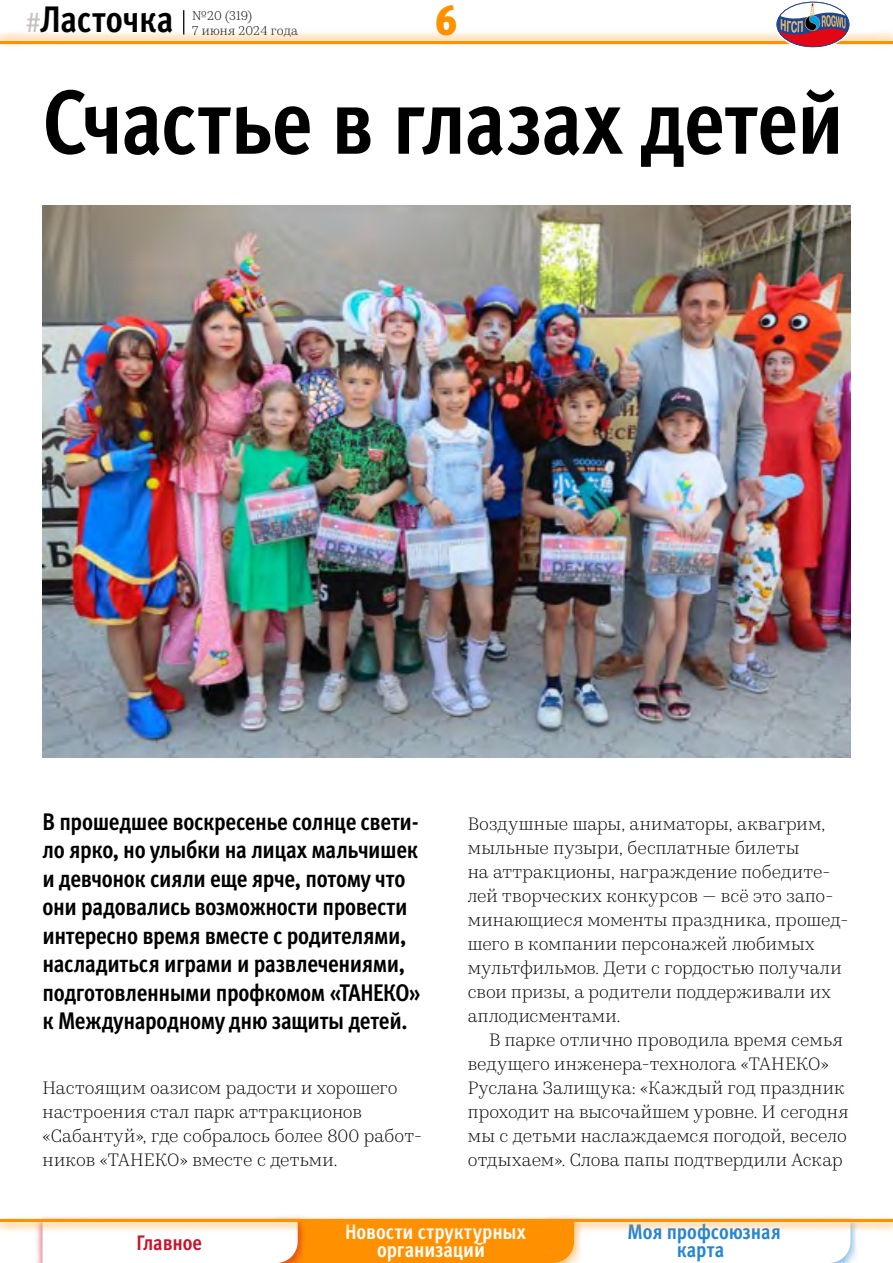
<style>
.page{position:relative;width:893px;height:1263px;background:#fff}
.page>*{position:absolute;margin:0;border:0;box-sizing:border-box;transform-origin:0 0}
.t1{font:700 condensed 91.05px "Meta Pro";letter-spacing:-.015em;color:#000}
.t2{font:900 condensed 43.5px "Meta Pro";color:#ff9000}
.t3{font:700 condensed 36.9px "Meta Pro";letter-spacing:-.005em;color:#000}
.t4{font:700 condensed 24px/28.5px "Meta Pro";letter-spacing:-.015em;color:#000}
.t5{font:700 condensed 21px/18px "Meta Pro";color:#fff;text-align:center}
.t6{font:700 condensed 21px/18px "Meta Pro";letter-spacing:-.005em;color:#2585d0;text-align:center}
.t7{font:700 condensed 21px "Meta Pro";letter-spacing:-.005em;color:#c8142d}
.t8{font:300 18px/24px "Kazimir Text";letter-spacing:.005em;color:#000}
.t9{font:300 12.75px/15px "Kazimir Text";letter-spacing:.01em;color:#000}
.s1{font-weight:400;font-stretch:normal;font-size:27px;color:#c6c1bf}
</style>
<div class="page">
<img style="left:43px;top:205px;width:807px;height:553px">
<svg style="left:183px;top:10px;width:1px;height:19px"></svg>
<svg style="left:278px;top:1234px;width:572px;height:29px"></svg>
<div style="left:0;top:29px;width:893px;height:20px;background:#ff9000;opacity:.3"></div>
<hr style="left:0;top:41px;width:893px;height:3px;background:#ff9000">
<div style="left:0;top:1214px;width:893px;height:20px;background:#ff9000;opacity:.3"></div>
<hr style="left:0;top:1219px;width:893px;height:3px;background:#ff9000">
<svg style="left:775px;top:2px;width:75px;height:46px"></svg>
<div style="left:775px;top:0;width:75px;height:48px;border:1px solid #fff;border-radius:50%"></div>
<h3 class="t3" style="left:26px;top:-9px;width:149px"><span class="s1">#</span>Ласточка</h3>
<p class="t9" style="left:192px;top:7px;width:107px">№20 (319)<br>7 июня 2024 года</p>
<h2 class="t2" style="left:436px;top:-14px;width:23px">6</h2>
<h1 class="t1" style="left:43px;top:52px;width:803px">Счастье в глазах детей</h1>
<p class="t4" style="left:43px;top:806px;width:380px">В прошедшее воскресенье солнце свети&shy;ло ярко, но улыбки на лицах мальчишек и девчонок сияли еще ярче, потому что они радовались возможности провести интересно время вместе с родителями, насладиться играми и развлечениями, подготовленными профкомом «ТАНЕКО» к Международному дню защиты детей.</p>
<p class="t8" style="left:43px;top:1075px;width:381px">Настоящим оазисом радости и хорошего настроения стал парк аттракционов «Сабантуй», где собралось более 800 работ&shy;ников «ТАНЕКО» вместе с детьми.</p>
<p class="t8" style="left:468px;top:810px;width:382px">Воздушные шары, аниматоры, акваг рим, мыльные пузыри, бесплатные билеты<br>на аттракционы, награждение победите&shy;лей творческих конкурсов — всё это запо&shy;минающиеся моменты праздника, прошед&shy;шего в компании персонажей любимых мультфильмов. Дети с гордостью получали свои призы, а родители поддерживали их аплодисментами.</p>
<p class="t8" style="left:468px;top:1027px;width:382px;text-indent:21px">В парке отлично проводила время семья ведущего инженера- технолога «ТАНЕКО» Руслана Залищука: «Каждый год праздник проходит на высочайшем уровне. И сегодня мы с детьми наслаждаемся погодой, весело отдыхаем». Слова папы подтвердили Аскар</p>
<p class="t7" style="left:136px;top:1226px;width:67px">Главное</p>
<p class="t5" style="left:345px;top:1222px;width:182px">Новости структурных организаций</p>
<p class="t6" style="left:628px;top:1222px;width:155px">Моя профсоюзная карта</p>
</div>
